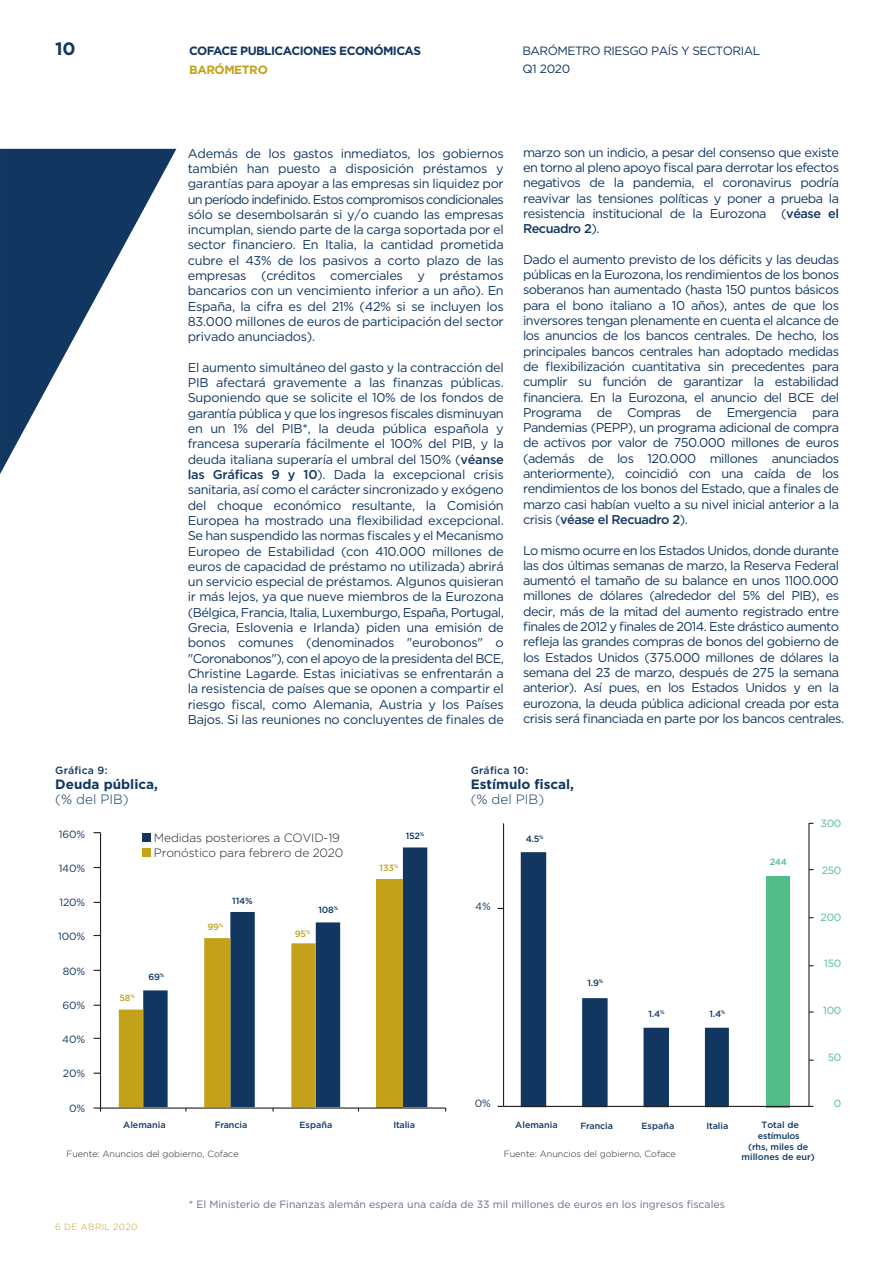
<style>
.page{position:relative;width:893px;height:1263px;background:#fff}
.page>*{position:absolute;margin:0;border:0;box-sizing:border-box;transform-origin:0 0}
.t1{font:700 18px "Gotham";color:#113761}
.t2{font:700 13.5px "Gotham";color:#113761}
.t3{font:300 13.5px "Gotham";color:#113761}
.t4{font:12.75px/15.3px "Gotham";letter-spacing:-.04em;color:#113761;text-align:justify}
.t5{font:300 12px/15px "Gotham";letter-spacing:-.015em;color:#231f20}
.t6{font:12px "Gotham";letter-spacing:-.04em;color:#113761}
.t7{font:700 12px "Gotham";letter-spacing:-.05em;color:#113761}
.t8{font:700 12px "Gotham";letter-spacing:-.04em;color:#c3a119}
.t9{font:10.5px "Gotham";color:#636d8f}
.t10{font:10.5px "Gotham";letter-spacing:-.02em;color:#113761}
.t11{font:500 10.5px "Gotham";letter-spacing:.02em;color:#113761}
.t12{font:10.5px "Gotham";letter-spacing:-.02em;color:#50bd88}
.t13{font:500 9px/10.8px "Gotham";color:#113761;text-align:center}
.t14{font:300 9px "Gotham";color:#231f20}
.t15{font:500 9px/10.5px "Gotham";letter-spacing:-.02em;color:#113761;text-align:center}
.t16{font:500 9px "Gotham";letter-spacing:-.02em;color:#c3a119}
.t17{font:300 9px "Gotham";letter-spacing:.03em;color:#c3a119}
.t18{font:500 9px "Gotham";color:#50bd88}
.s1{font-weight:500}
</style>
<div class="page">
<svg style="left:0;top:149px;width:176px;height:325px;fill:#143a63"></svg>
<svg style="left:230px;top:847px;width:197px;height:88px"></svg>
<div style="left:377px;top:879px;width:26px;height:228px;background:#c3a119"></div>
<hr style="left:100px;top:833px;width:1px;height:275px;background:#231f20">
<svg style="left:94px;top:935px;width:353px;height:177px"></svg>
<svg style="left:521px;top:852px;width:208px;height:254px"></svg>
<div style="left:766px;top:876px;width:24px;height:231px;background:#50bd88"></div>
<svg style="left:808px;top:822px;width:6px;height:285px"></svg>
<hr style="left:503px;top:823px;width:1px;height:283px;background:#231f20">
<hr style="left:503px;top:1106px;width:306px;height:1px;background:#231f20">
<div style="left:134px;top:824px;width:180px;height:63px;background:#fff"></div>
<div style="left:142px;top:834px;width:9px;height:8px;background:#113761"></div>
<div style="left:142px;top:849px;width:9px;height:8px;background:#c3a119"></div>
<h1 class="t1" style="left:55px;top:37px;width:22px">10</h1>
<p class="t6" style="left:522px;top:43px;width:239px">BARÓMETRO RIESGO PAÍS Y SECTORIAL</p>
<p class="t8" style="left:189px;top:62px;width:80px">BARÓMETRO</p>
<p class="t6" style="left:522px;top:61px;width:50px">Q1 2020</p>
<p class="t7" style="left:189px;top:43px;width:233px">COFACE PUBLICACIONES ECONÓMICAS</p>
<p class="t11" style="left:55px;top:763px;width:54px">Gráfica 9:</p>
<p class="t2" style="left:55px;top:775px;width:104px">Deuda pública,</p>
<p class="t3" style="left:55px;top:790px;width:75px">(% del PIB)</p>
<p class="t4" style="left:188px;top:145px;width:318px">Además de los gastos inmediatos, los gobiernos también han puesto a disposición préstamos y garantías para apoyar a las empresas sin liquidez por un período indefinido. Estos compromisos condicionales sólo se desembolsarán si y/o cuando las empresas incumplan, siendo parte de la carga soportada por el sector financiero. En Italia, la cantidad prometida cubre el 43% de los pasivos a corto plazo de las empresas (créditos comerciales y préstamos bancarios con un vencimiento inferior a un año). En España, la cifra es del 21% (42% si se incluyen los 83.000 millones de euros de participación del sector privado anunciados).</p>
<p class="t4" style="left:188px;top:359px;width:318px">El aumento simultáneo del gasto y la contracción del PIB afectará gravemente a las finanzas públicas.<br>Suponiendo que se solicite el 10% de los fondos de garantía pública y que los ingresos fiscales disminuyan en un 1% del PIB*, la deuda pública española y francesa superaría fácilmente el 100% del PIB, y la deuda italiana superaría el umbral del 150% (<span class="s1">véanse las Gráficas 9 y 10</span>). Dada la excepcional crisis sanitaria, así como el carácter sincronizado y exógeno del choque económico resultante, la Comisión Europea ha mostrado una flexibilidad excepcional.<br>Se han suspendido las normas fiscales y el Mecanismo Europeo de Estabilidad (con 410.000 millones de euros de capacidad de préstamo no utilizada) abrirá un servicio especial de préstamos. Algunos quisieran ir más lejos, ya que nueve miembros de la Eurozona (Bélgica, Francia, Italia, Luxemburgo, España, Portugal, Grecia, Eslovenia e Irlanda) piden una emisión de bonos comunes (denominados "eurobonos" o "Coronabonos"), con el apoyo de la presidenta del BCE, Christine Lagarde. Estas iniciativas se enfrentarán a la resistencia de países que se oponen a compartir el riesgo fiscal, como Alemania, Austria y los Países Bajos. Si las reuniones no concluyentes de finales de</p>
<p class="t4" style="left:523px;top:144px;width:318px">marzo son un indicio, a pesar del consenso que existe en torno al pleno apoyo fiscal para derrotar los efectos negativos de la pandemia, el coronavirus podría reavivar las tensiones políticas y poner a prueba la resistencia institucional de la Eurozona (<span class="s1">véase el Recuadro 2</span>).</p>
<p class="t4" style="left:523px;top:251px;width:318px">Dado el aumento previsto de los déficits y las deudas públicas en la Eurozona, los rendimientos de los bonos soberanos han aumentado (hasta 150 puntos básicos para el bono italiano a 10 años), antes de que los inversores tengan plenamente en cuenta el alcance de los anuncios de los bancos centrales. De hecho, los principales bancos centrales han adoptado medidas de flexibilización cuantitativa sin precedentes para cumplir su función de garantizar la estabilidad financiera. En la Eurozona, el anuncio del BCE del Programa de Compras de Emergencia para Pandemias (PEPP), un programa adicional de compra de activos por valor de 750.000 millones de euros (además de los 120.000 millones anunciados anteriormente), coincidió con una caída de los rendimientos de los bonos del Estado, que a finales de marzo casi habían vuelto a su nivel inicial anterior a la crisis (<span class="s1">véase el Recuadro 2</span>).</p>
<p class="t4" style="left:523px;top:542px;width:323px;text-align:left">Lo mismo ocurre en los Estados Unidos, donde durante las dos últimas semanas de marzo, la Reserva Federal aumentó el tamaño de su balance en unos 1100.000 millones de dólares (alrededor del 5% del PIB), es decir, más de la mitad del aumento registrado entre finales de 2012 y finales de 2014. Este drástico aumento refleja las grandes compras de bonos del gobierno de los Estados Unidos (375.000 millones de dólares la semana del 23 de marzo, después de 275 la semana anterior). Así pues, en los Estados Unidos y en la eurozona, la deuda pública adicional creada por esta crisis será financiada en parte por los bancos centrales.</p>
<p class="t11" style="left:471px;top:763px;width:59px">Gráfica 10:</p>
<p class="t2" style="left:471px;top:775px;width:105px">Estímulo fiscal,</p>
<p class="t3" style="left:471px;top:790px;width:75px">(% del PIB)</p>
<p class="t10" style="left:59px;top:827px;width:28px">160%</p>
<p class="t10" style="left:59px;top:861px;width:28px">140%</p>
<p class="t10" style="left:59px;top:896px;width:27px">120%</p>
<p class="t10" style="left:58px;top:930px;width:28px">100%</p>
<p class="t10" style="left:63px;top:964px;width:24px">80%</p>
<p class="t10" style="left:62px;top:998px;width:24px">60%</p>
<p class="t10" style="left:62px;top:1032px;width:24px">40%</p>
<p class="t10" style="left:63px;top:1067px;width:24px">20%</p>
<p class="t10" style="left:69px;top:1101px;width:18px">0%</p>
<p class="t5" style="left:154px;top:830px;width:191px">Medidas posteriores a COVID-19<br>Pronóstico para febrero de 2020</p>
<p class="t16" style="left:120px;top:992px;width:17px">58<sup>%</sup></p>
<p class="t13" style="left:149px;top:971px;width:17px">69<sup>%</sup></p>
<p class="t16" style="left:208px;top:921px;width:17px">99<sup>%</sup></p>
<p class="t13" style="left:232px;top:895px;width:22px">114%</p>
<p class="t16" style="left:295px;top:928px;width:17px">95<sup>%</sup></p>
<p class="t13" style="left:319px;top:905px;width:21px">108<sup>%</sup></p>
<p class="t13" style="left:406px;top:831px;width:20px">152<sup>%</sup></p>
<p class="t16" style="left:380px;top:862px;width:20px">133<sup>%</sup></p>
<p class="t10" style="left:475px;top:900px;width:17px">4%</p>
<p class="t13" style="left:526px;top:833px;width:20px">4.5<sup>%</sup></p>
<p class="t13" style="left:588px;top:977px;width:17px">1.9<sup>%</sup></p>
<p class="t10" style="left:475px;top:1097px;width:18px">0%</p>
<p class="t18" style="left:770px;top:856px;width:19px">244</p>
<p class="t13" style="left:648px;top:1008px;width:18px">1.4<sup>%</sup></p>
<p class="t13" style="left:709px;top:1008px;width:18px">1.4<sup>%</sup></p>
<p class="t13" style="left:123px;top:1119px;width:44px">Alemania</p>
<p class="t15" style="left:215px;top:1120px;width:34px">Francia</p>
<p class="t13" style="left:300px;top:1119px;width:34px">España</p>
<p class="t13" style="left:393px;top:1119px;width:23px">Italia</p>
<p class="t13" style="left:515px;top:1119px;width:44px">Alemania</p>
<p class="t15" style="left:580px;top:1120px;width:34px">Francia</p>
<p class="t13" style="left:642px;top:1120px;width:34px">España</p>
<p class="t13" style="left:707px;top:1120px;width:23px">Italia</p>
<p class="t15" style="left:758px;top:1120px;width:43px">Total de estímulos</p>
<p class="t12" style="left:820px;top:817px;width:23px">300</p>
<p class="t12" style="left:822px;top:864px;width:21px">250</p>
<p class="t12" style="left:821px;top:910px;width:22px">200</p>
<p class="t12" style="left:824px;top:957px;width:19px">150</p>
<p class="t12" style="left:823px;top:1003px;width:20px">100</p>
<p class="t12" style="left:828px;top:1050px;width:15px">50</p>
<p class="t12" style="left:834px;top:1097px;width:9px">0</p>
<p class="t14" style="left:67px;top:1148px;width:174px">Fuente: Anuncios del gobierno, Coface</p>
<p class="t14" style="left:504px;top:1148px;width:174px">Fuente: Anuncios del gobierno, Coface</p>
<p class="t17" style="left:55px;top:1221px;width:84px">6 DE ABRIL 2020</p>
<p class="t9" style="left:189px;top:1197px;width:538px">* El Ministerio de Finanzas alemán espera una caída de 33 mil millones de euros en los ingresos fiscales</p>
<p class="t13" style="left:742px;top:1141px;width:75px">(rhs, miles de millones de eur)</p>
</div>
